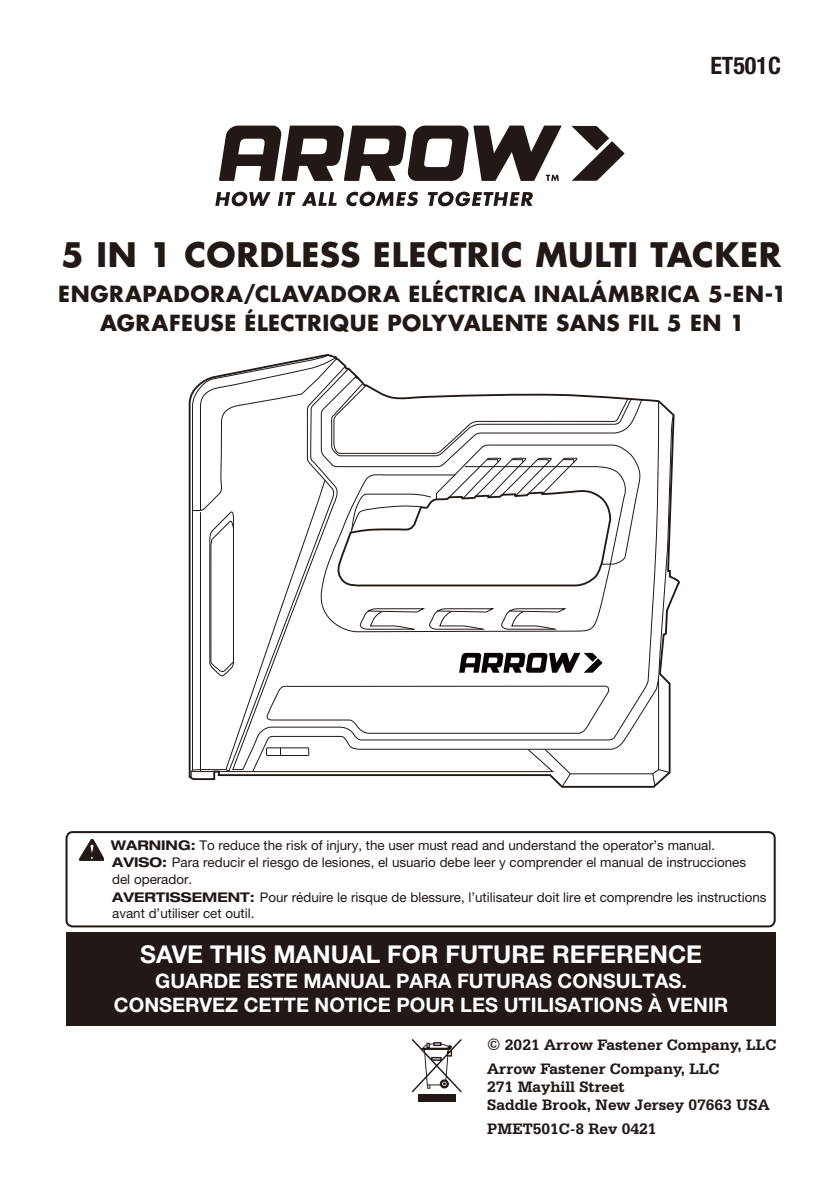
<style>
.page{position:relative;width:840px;height:1191px;background:#fff}
.page>*{position:absolute;margin:0;border:0;box-sizing:border-box;transform-origin:0 0}
.t1{font:700 32.8px "Futura LT";letter-spacing:.015em;color:#221815}
.t2{font:700 24.6px "Helvetica Neue";color:#fff}
.t3{font:700 condensed 24px "Helvetica Neue";color:#221815}
.t4{font:700 21.6px/29.4px "Futura LT";letter-spacing:.025em;color:#221815;text-align:center}
.t5{font:700 20px/24px "Helvetica Neue";color:#fff;text-align:center}
.t6{font:700 16px/24px "Serifa BT";color:#221815}
.t7{font:13.4px/16px "Helvetica Neue";color:#221815}
.s1{font-weight:700;font-stretch:expanded}
</style>
<div class="page">
<div style="left:66px;top:932px;width:709px;height:94px;background:#221815"></div>
<div style="left:65px;top:831px;width:710px;height:96px;border:2px solid #221815;border-radius:6px"></div>
<svg style="left:79px;top:839px;width:25px;height:22px"></svg>
<div style="left:418px;top:1094px;width:37px;height:7px;background:#221815"></div>
<svg style="left:411px;top:1039px;width:50px;height:53px"></svg>
<svg style="left:215px;top:192px;width:55px;height:14px"></svg>
<svg style="left:278px;top:192px;width:17px;height:14px"></svg>
<svg style="left:301px;top:192px;width:35px;height:14px"></svg>
<svg style="left:346px;top:192px;width:72px;height:14px"></svg>
<svg style="left:427px;top:192px;width:105px;height:14px"></svg>
<svg style="left:219px;top:126px;width:342px;height:55px"></svg>
<svg style="left:571px;top:126px;width:53px;height:55px"></svg>
<svg style="left:191px;top:356px;width:479px;height:432px"></svg>
<h3 class="t3" style="left:710px;top:52px;width:72px">ET501C</h3>
<h1 class="t1" style="left:61px;top:233px;width:721px">5 IN 1 CORDLESS ELECTRIC MULTI TACKER</h1>
<h3 class="t4" style="left:58px;top:277px;width:729px">ENGRAPADORA/CLAVADORA ELÉCTRICA INALÁMBRICA 5-EN-1<br>AGRAFEUSE ÉLECTRIQUE POLYVALENTE SANS FIL 5 EN 1</h3>
<p class="t7" style="left:111px;top:838px;width:605px"><span class="s1">WARNING:</span> To reduce the risk of injury, the user must read and understand the operator’s manual.</p>
<p class="t7" style="left:112px;top:856px;width:635px"><span class="s1">AVISO:</span> Para reducir el riesgo de lesiones, el usuario debe leer y comprender el manual de instrucciones del operador.</p>
<p class="t7" style="left:112px;top:890px;width:655px"><span class="s1">AVERTISSEMENT:</span> Pour réduire le risque de blessure, l’utilisateur doit lire et comprendre les instructions avant d’utiliser cet outil.</p>
<h2 class="t2" style="left:140px;top:944px;width:563px">SAVE THIS MANUAL FOR FUTURE REFERENCE</h2>
<h3 class="t5" style="left:114px;top:970px;width:615px">GUARDE ESTE MANUAL PARA FUTURAS CONSULTAS.<br>CONSERVEZ CETTE NOTICE POUR LES UTILISATIONS À VENIR</h3>
<p class="t6" style="left:487px;top:1033px;width:290px">© 2021 Arrow Fastener Company, LLC<br>Arrow Fastener Company, LLC</p>
<p class="t6" style="left:487px;top:1078px;width:284px;line-height:18px">271 Mayhill Street<br>Saddle Brook, New Jersey 07663 USA</p>
<p class="t6" style="left:487px;top:1118px;width:171px">PMET501C-8 Rev 0421</p>
</div>
